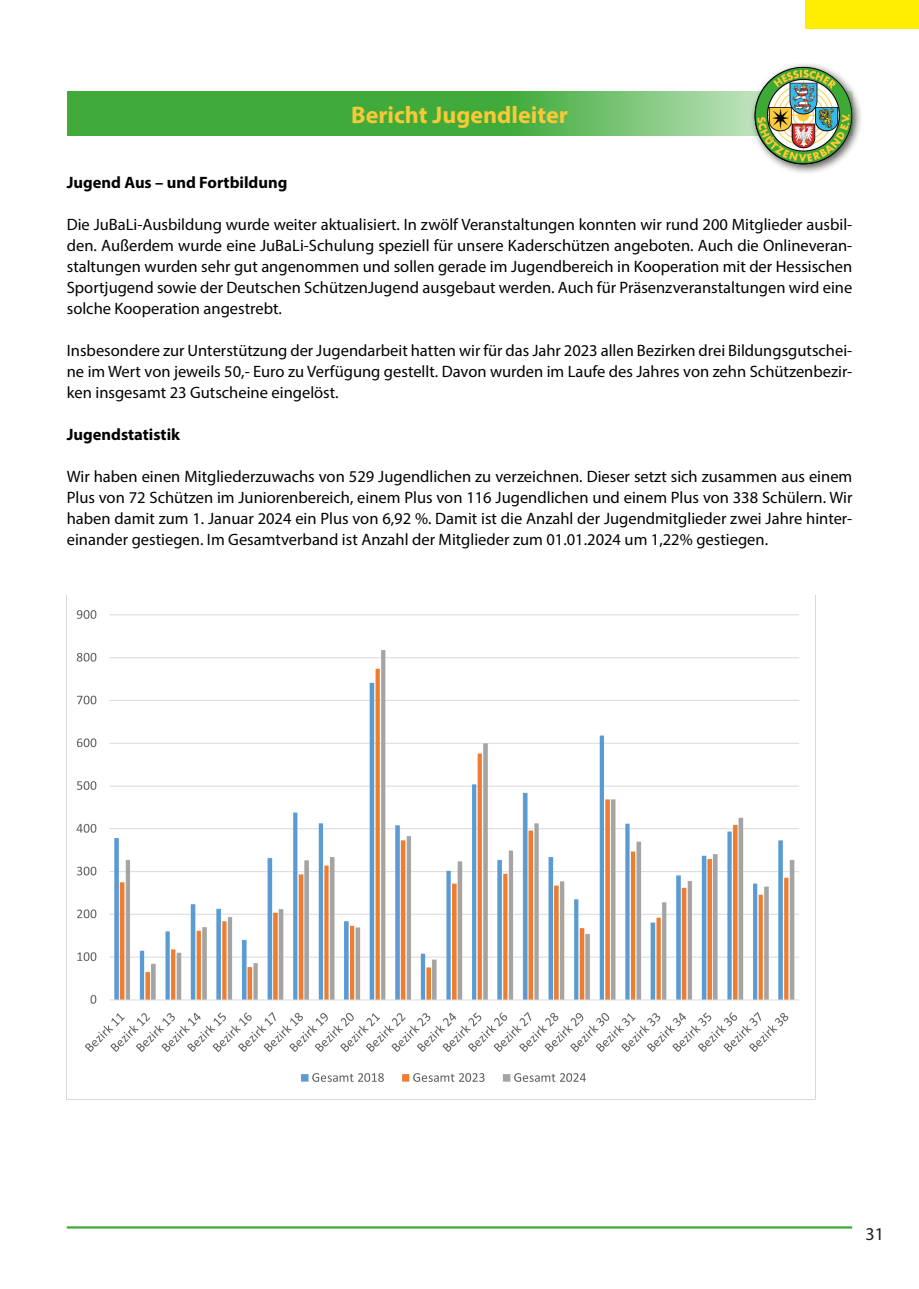
<style>
.page{position:relative;width:919px;height:1289px;background:#fff}
.page>*{position:absolute;margin:0;border:0;box-sizing:border-box;transform-origin:0 0}
.t1{font:700 24px "Myriad Pro";color:#f9c938}
.t2{font:18px "Myriad Pro";color:#1d1d1b}
.t3{font:16.5px/21px "Myriad Pro";color:#020203;text-align:justify}
.t4{font:700 16.5px "Myriad Pro";color:#020203}
</style>
<div class="page">
<hr style="left:67px;top:1226px;width:785px;height:2px;background:#40ab3b">
<svg style="left:67px;top:91px;width:682px;height:45px;background:#55b450"></svg>
<div style="left:749px;top:62px;width:114px;height:113px;background:#1d1d1b;opacity:.75"></div>
<img style="left:754px;top:67px;width:98px;height:98px;border-radius:49px">
<div style="left:805px;top:0;width:113px;height:29px;background:#ffed00"></div>
<img style="left:76px;top:610px;width:723px;height:472px">
<p class="t1" style="left:351px;top:99px;width:218px">Bericht Jugendleiter</p>
<p class="t4" style="left:67px;top:171px;width:222px">Jugend Aus – und Fortbildung</p>
<p class="t3" style="left:67px;top:213px;width:787px">Die JuBaLi-Ausbildung wurde weiter aktualisiert. In zwölf Veranstaltungen konnten wir rund 200 Mitglieder ausbil&shy;den. Außerdem wurde eine JuBaLi-Schulung speziell für unsere Kaderschützen angeboten. Auch die Onlineveran&shy;staltungen wurden sehr gut angenommen und sollen gerade im Jugendbereich in Kooperation mit der Hessischen Sportjugend sowie der Deutschen SchützenJugend ausgebaut werden. Auch für Präsenzveranstaltungen wird eine solche Kooperation angestrebt.</p>
<p class="t3" style="left:67px;top:339px;width:787px">Insbesondere zur Unterstützung der Jugendarbeit hatten wir für das Jahr 2023 allen Bezirken drei Bildungsgutschei&shy;ne im Wert von jeweils 50,- Euro zu Verfügung gestellt. Davon wurden im Laufe des Jahres von zehn Schützenbezir&shy;ken insgesamt 23 Gutscheine eingelöst.</p>
<p class="t4" style="left:67px;top:423px;width:115px">Jugendstatistik</p>
<p class="t3" style="left:67px;top:465px;width:787px">Wir haben einen Mitgliederzuwachs von 529 Jugendlichen zu verzeichnen. Dieser setzt sich zusammen aus einem Plus von 72 Schützen im Juniorenbereich, einem Plus von 116 Jugendlichen und einem Plus von 338 Schülern. Wir haben damit zum 1. Januar 2024 ein Plus von 6,92 %. Damit ist die Anzahl der Jugendmitglieder zwei Jahre hinter&shy;einander gestiegen. Im Gesamtverband ist Anzahl der Mitglieder zum 01.01.2024 um 1,22% gestiegen.</p>
<p class="t2" style="left:865px;top:1222px;width:20px">31</p>
</div>
